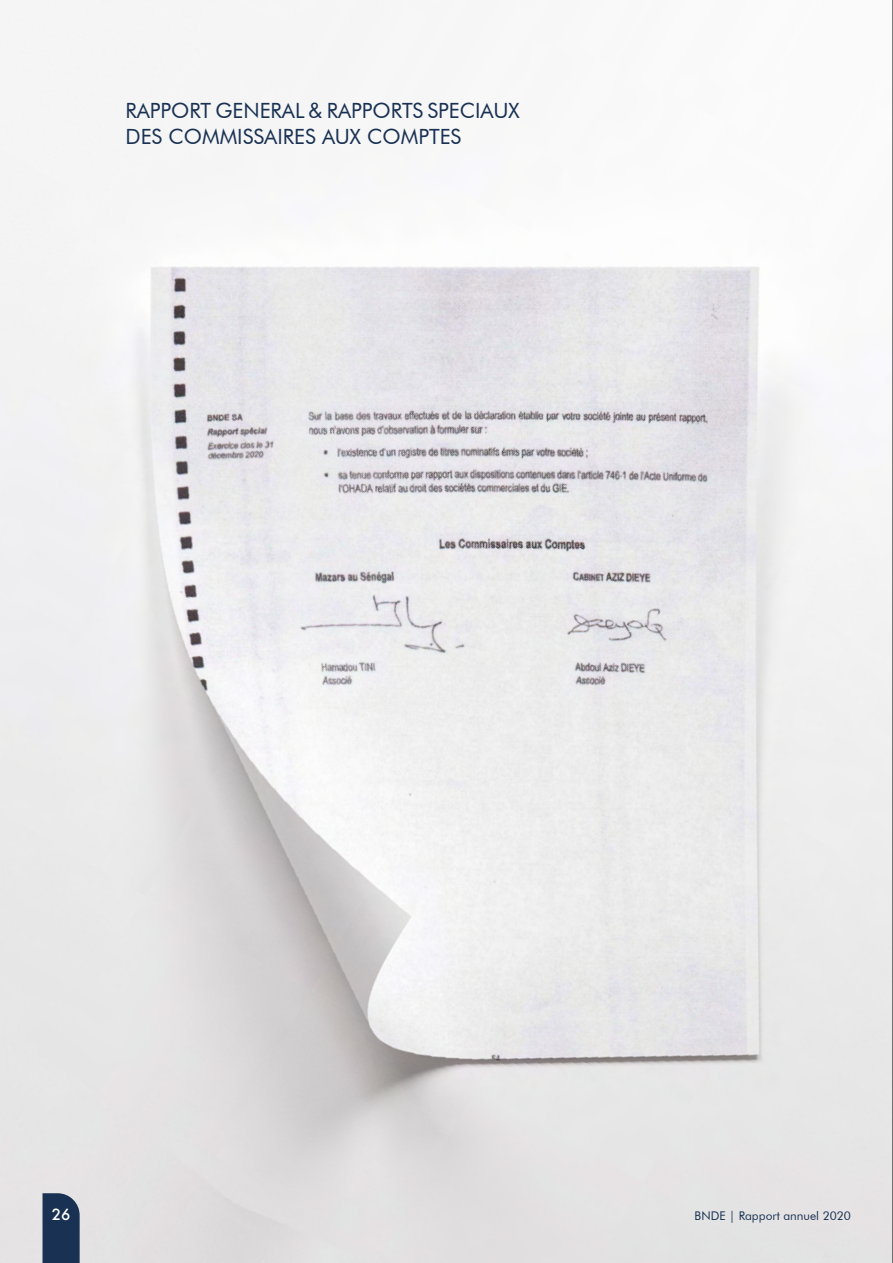
<style>
.page{position:relative;width:893px;height:1263px;background:#fff}
.page>*{position:absolute;margin:0;border:0;box-sizing:border-box;transform-origin:0 0}
.t1{font:21px/25.2px "Futura BT";color:#193153}
.t2{font:500 15px "Futura";color:#fff}
.t3{font:12px "Futura BT";color:#193153}
</style>
<div class="page">
<img style="left:0;top:0;width:892px;height:1263px">
<svg style="left:43px;top:1193px;width:37px;height:70px;background:#233a5a"></svg>
<svg style="left:892px;top:0;width:1px;height:1263px"></svg>
<p class="t1" style="left:125px;top:98px;width:396px">RAPPORT GENERAL &amp; RAPPORTS SPECIAUX<br>DES COMMISSAIRES AUX COMPTES</p>
<p class="t2" style="left:52px;top:1204px;width:20px">26</p>
<p class="t3" style="left:695px;top:1209px;width:158px">BNDE | Rapport annuel 2020</p>
</div>
